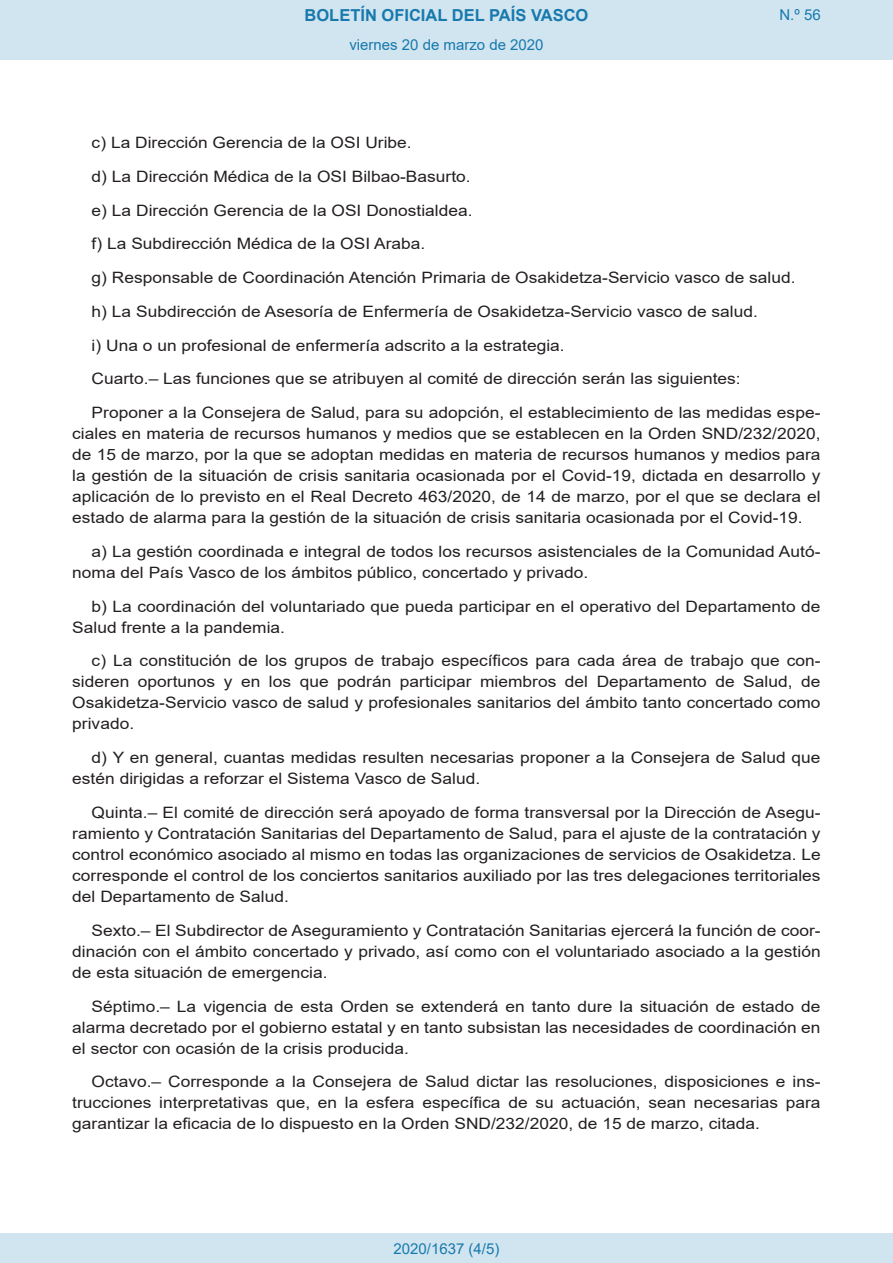
<style>
.page{position:relative;width:893px;height:1263px;background:#fff}
.page>*{position:absolute;margin:0;border:0;box-sizing:border-box;transform-origin:0 0}
.t1{font:700 16.5px "Arial";color:#1879ad}
.BOPVDetalle{font:15.6px/21px "Arial";color:#231f20;text-align:justify;scale:1.11 1}
.Paginacion_Centro{font:15px "Arial";color:#1879ad}
</style>
<div class="page">
<div style="left:0;top:0;width:893px;height:60px;background:#d0e5f0"></div>
<div style="left:0;top:1233px;width:893px;height:30px;background:#d0e5f0"></div>
<p class="t1" style="left:305px;top:3px;width:285px">BOLETÍN OFICIAL DEL PAÍS VASCO</p>
<p class="Paginacion_Centro" style="left:349px;top:35px;width:196px">viernes 20 de marzo de 2020</p>
<p class="Paginacion_Centro" style="left:779px;top:5px;width:43px">N.º 56</p>
<p class="BOPVDetalle" style="left:92px;top:132px;width:290px">c) La Dirección Gerencia de la OSI Uribe.</p>
<p class="BOPVDetalle" style="left:92px;top:166px;width:343px">d) La Dirección Médica de la OSI Bilbao-Basurto.</p>
<p class="BOPVDetalle" style="left:92px;top:200px;width:345px">e) La Dirección Gerencia de la OSI Donostialdea.</p>
<p class="BOPVDetalle" style="left:92px;top:233px;width:302px">f) La Subdirección Médica de la OSI Araba.</p>
<p class="BOPVDetalle" style="left:92px;top:267px;width:636px">g) Responsable de Coordinación Atención Primaria de Osakidetza-Servicio vasco de salud.</p>
<p class="BOPVDetalle" style="left:92px;top:301px;width:602px">h) La Subdirección de Asesoría de Enfermería de Osakidetza-Servicio vasco de salud.</p>
<p class="BOPVDetalle" style="left:92px;top:335px;width:428px">i) Una o un profesional de enfermería adscrito a la estrategia.</p>
<p class="BOPVDetalle" style="left:92px;top:368px;width:586px">Cuarto.– Las funciones que se atribuyen al comité de dirección serán las siguientes:</p>
<p class="BOPVDetalle" style="left:72px;top:402px;width:676px;text-indent:19px">Proponer a la Consejera de Salud, para su adopción, el establecimiento de las medidas espe&shy;ciales en materia de recursos humanos y medios que se establecen en la Orden SND/232/2020, de 15 de marzo, por la que se adoptan medidas en materia de recursos humanos y medios para la gestión de la situación de crisis sanitaria ocasionada por el Covid-19, dictada en desarrollo y aplicación de lo previsto en el Real Decreto 463/2020, de 14 de marzo, por el que se declara el estado de alarma para la gestión de la situación de crisis sanitaria ocasionada por el Covid-19.</p>
<p class="BOPVDetalle" style="left:72px;top:541px;width:676px;text-indent:19px">a) La gestión coordinada e integral de todos los recursos asistenciales de la Comunidad Autó&shy;noma del País Vasco de los ámbitos público, concertado y privado.</p>
<p class="BOPVDetalle" style="left:72px;top:596px;width:676px;text-indent:19px">b) La coordinación del voluntariado que pueda participar en el operativo del Departamento de<br>Salud frente a la pandemia.</p>
<p class="BOPVDetalle" style="left:72px;top:650px;width:676px;text-indent:19px">c) La constitución de los grupos de trabajo específicos para cada área de trabajo que con&shy;sideren oportunos y en los que podrán participar miembros del Departamento de Salud, de Osakidetza-Servicio vasco de salud y profesionales sanitarios del ámbito tanto concertado como privado.</p>
<p class="BOPVDetalle" style="left:72px;top:747px;width:676px;text-indent:19px">d) Y en general, cuantas medidas resulten necesarias proponer a la Consejera de Salud que estén dirigidas a reforzar el Sistema Vasco de Salud.</p>
<p class="BOPVDetalle" style="left:72px;top:802px;width:676px;text-indent:19px">Quinta.– El comité de dirección será apoyado de forma transversal por la Dirección de Asegu&shy;ramiento y Contratación Sanitarias del Departamento de Salud, para el ajuste de la contratación y control económico asociado al mismo en todas las organizaciones de servicios de Osakidetza. Le corresponde el control de los conciertos sanitarios auxiliado por las tres delegaciones territoriales del Departamento de Salud.</p>
<p class="BOPVDetalle" style="left:72px;top:920px;width:676px;text-indent:19px">Sexto.– El Subdirector de Aseguramiento y Contratación Sanitarias ejercerá la función de coor&shy;dinación con el ámbito concertado y privado, así como con el voluntariado asociado a la gestión de esta situación de emergencia.</p>
<p class="BOPVDetalle" style="left:72px;top:995px;width:676px;text-indent:19px">Séptimo.– La vigencia de esta Orden se extenderá en tanto dure la situación de estado de alarma decretado por el gobierno estatal y en tanto subsistan las necesidades de coordinación en el sector con ocasión de la crisis producida.</p>
<p class="BOPVDetalle" style="left:72px;top:1071px;width:676px;text-indent:19px">Octavo.– Corresponde a la Consejera de Salud dictar las resoluciones, disposiciones e ins&shy;trucciones interpretativas que, en la esfera específica de su actuación, sean necesarias para garantizar la eficacia de lo dispuesto en la Orden SND/232/2020, de 15 de marzo, citada.</p>
<p class="Paginacion_Centro" style="left:393px;top:1238px;width:107px">2020/1637 (4/5)</p>
</div>
